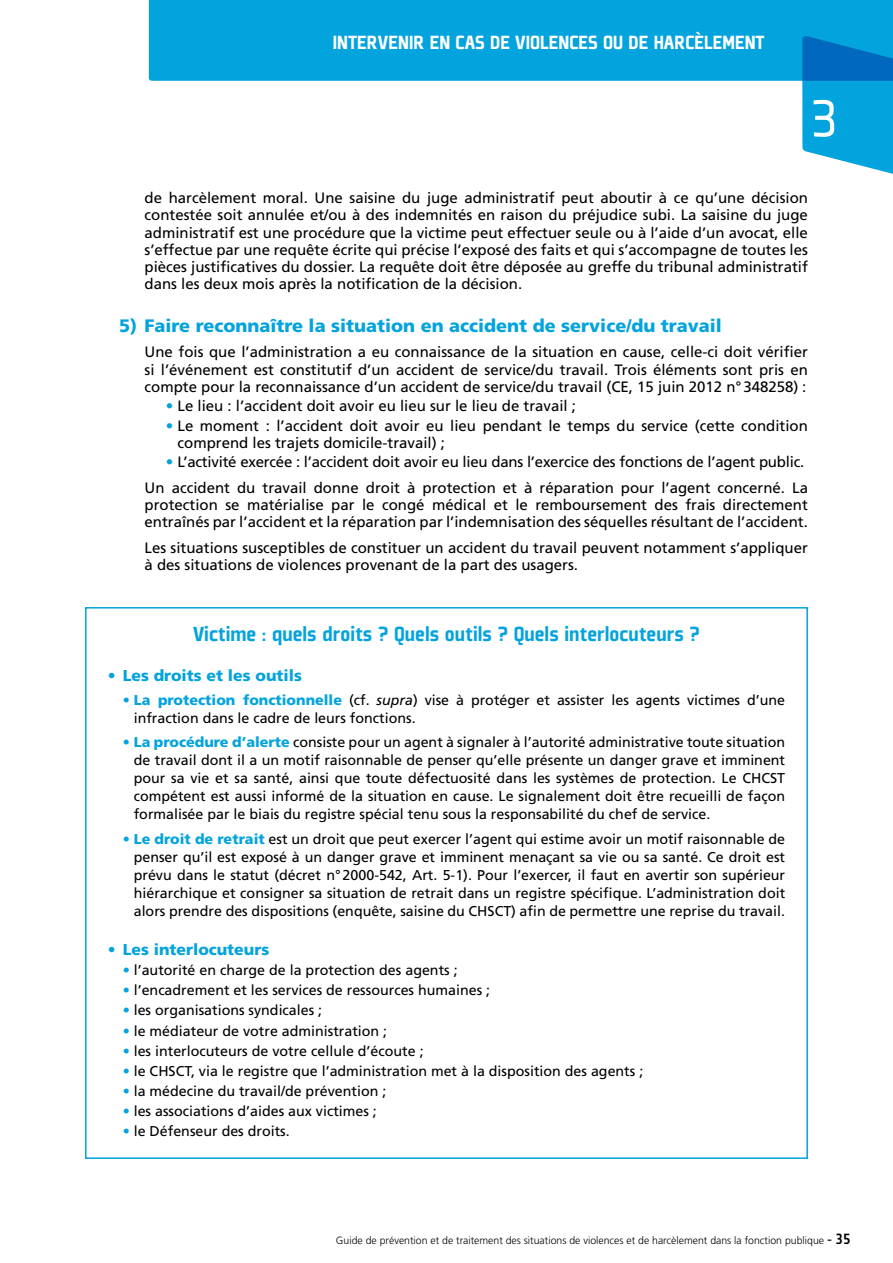
<style>
.page{position:relative;width:893px;height:1263px;background:#fff}
.page>*{position:absolute;margin:0;border:0;box-sizing:border-box;transform-origin:0 0}
.t1{font:57px "Plexes";color:#fff}
.t2{font:900 22.5px "Plexes";color:#03a3dd}
.t3{font:900 21px "Plexes";color:#fff}
.t4{font:900 18px "Frutiger LT Std";color:#03a3dd}
.t5{font:900 15.75px "Frutiger LT Std";color:#03a3dd}
.t6{font:15px/17.2px "Frutiger";color:#000}
.t7{font:14.25px/18px "Frutiger LT Std";color:#000;text-align:justify}
.t8{font:300 10.5px "Frutiger";color:#000}
.s1{color:#03a3dd}
.s2{font-weight:900;color:#03a3dd}
.s3{font-style:italic}
.s4{font-family:"Section Bold Caps";font-weight:400;font-size:15px}
</style>
<div class="page">
<div style="left:149px;top:0;width:744px;height:81px;background:#03a3dd"></div>
<svg style="left:802px;top:36px;width:91px;height:138px;background:#189cd8"></svg>
<h3 class="t3" style="left:333px;top:31px;width:433px">Intervenir en cas de violences OU de harcèlement</h3>
<h1 class="t1" style="left:811px;top:88px;width:29px">3</h1>
<p class="t6" style="left:145px;top:189px;width:665px;text-align:justify">de harcèlement moral. Une saisine du juge administratif peut aboutir à ce qu’une décision contestée soit annulée et/ou à des indemnités en raison du préjudice subi. La saisine du juge administratif est une procédure que la victime peut effectuer seule ou à l’aide d’un avocat, elle s’effectue par une requête écrite qui précise l’exposé des faits et qui s’accompagne de toutes les pièces justificatives du dossier. La requête doit être déposée au greffe du tribunal administratif dans les deux mois après la notification de la décision.</p>
<p class="t4" style="left:119px;top:314px;width:604px">5) Faire reconnaître la situation en accident de service/du travail</p>
<p class="t6" style="left:145px;top:343px;width:665px;text-align:justify">Une fois que l’administration a eu connaissance de la situation en cause, celle-ci doit vérifier si l’événement est constitutif d’un accident de service/du travail. Trois éléments sont pris en compte pour la reconnaissance d’un accident de service/du travail (CE, 15 juin 2012 n°348258) :</p>
<p class="t6" style="left:166px;top:397px;width:412px"><span class="s1">•</span> Le lieu : l’accident doit avoir eu lieu sur le lieu de travail ;</p>
<p class="t6" style="left:178px;top:417px;width:632px;text-indent:-12px"><span class="s1">•</span> Le moment : l’accident doit avoir eu lieu pendant le temps du service (cette condition comprend les trajets domicile-travail) ;</p>
<p class="t6" style="left:145px;top:449px;width:665px;line-height:25.8px;text-align:right"><span class="s1">•</span> L’activité exercée : l’accident doit avoir eu lieu dans l’exercice des fonctions de l’agent public.<br>Un accident du travail donne droit à protection et à réparation pour l’agent concerné. La</p>
<p class="t6" style="left:145px;top:496px;width:665px">protection se matérialise par le congé médical et le remboursement des frais directement entraînés par l’accident et la réparation par l’indemnisation des séquelles résultant de l’accident.</p>
<p class="t6" style="left:145px;top:539px;width:665px">Les situations susceptibles de constituer un accident du travail peuvent notamment s’appliquer à des situations de violences provenant de la part des usagers.</p>
<h2 class="t2" style="left:193px;top:622px;width:508px">Victime : quels droits ? Quels outils ? Quels interlocuteurs ?</h2>
<p class="t5" style="left:108px;top:665px;width:196px">• Les droits et les outils</p>
<p class="t7" style="left:134px;top:691px;width:653px;text-indent:-11px"><span class="s1">•</span> <span class="s2">La protection fonctionnelle</span> (cf. <span class="s3">supra</span>) vise à protéger et assister les agents victimes d’une infraction dans le cadre de leurs fonctions.</p>
<p class="t7" style="left:134px;top:733px;width:653px;text-indent:-11px"><span class="s1">•</span> <span class="s2">La procédure d’alerte</span> consiste pour un agent à signaler à l’autorité administrative toute situation de travail dont il a un motif raisonnable de penser qu’elle présente un danger grave et imminent pour sa vie et sa santé, ainsi que toute défectuosité dans les systèmes de protection. Le CHCST compétent est aussi informé de la situation en cause. Le signalement doit être recueilli de façon formalisée par le biais du registre spécial tenu sous la responsabilité du chef de service.</p>
<p class="t7" style="left:134px;top:830px;width:653px;text-indent:-11px"><span class="s1">•</span> <span class="s2">Le droit de retrait</span> est un droit que peut exercer l’agent qui estime avoir un motif raisonnable de penser qu’il est exposé à un danger grave et imminent menaçant sa vie ou sa santé. Ce droit est prévu dans le statut (décret n°2000-542, Art. 5-1). Pour l’exercer, il faut en avertir son supérieur hiérarchique et consigner sa situation de retrait dans un registre spécifique. L’administration doit alors prendre des dispositions (enquête, saisine du CHSCT) afin de permettre une reprise du travail.</p>
<p class="t5" style="left:108px;top:940px;width:163px">• Les interlocuteurs</p>
<p class="t7" style="left:123px;top:961px;width:336px"><span class="s1">•</span> l’autorité en charge de la protection des agents ;</p>
<p class="t7" style="left:123px;top:981px;width:369px"><span class="s1">•</span> l’encadrement et les services de ressources humaines ;</p>
<p class="t7" style="left:123px;top:1001px;width:201px"><span class="s1">•</span> les organisations syndicales ;</p>
<p class="t7" style="left:123px;top:1021px;width:266px"><span class="s1">•</span> le médiateur de votre administration ;</p>
<p class="t7" style="left:123px;top:1042px;width:302px"><span class="s1">•</span> les interlocuteurs de votre cellule d’écoute ;</p>
<p class="t7" style="left:123px;top:1062px;width:522px"><span class="s1">•</span> le CHSCT, via le registre que l’administration met à la disposition des agents ;</p>
<p class="t7" style="left:123px;top:1082px;width:265px"><span class="s1">•</span> la médecine du travail/de prévention ;</p>
<p class="t7" style="left:123px;top:1102px;width:256px"><span class="s1">•</span> les associations d’aides aux victimes ;</p>
<p class="t7" style="left:123px;top:1122px;width:169px"><span class="s1">•</span> le Défenseur des droits.</p>
<p class="t8" style="left:336px;top:1235px;width:516px">Guide de prévention et de traitement des situations de violences et de harcèlement dans la fonction publique <span class="s4">- 35</span></p>
</div>
